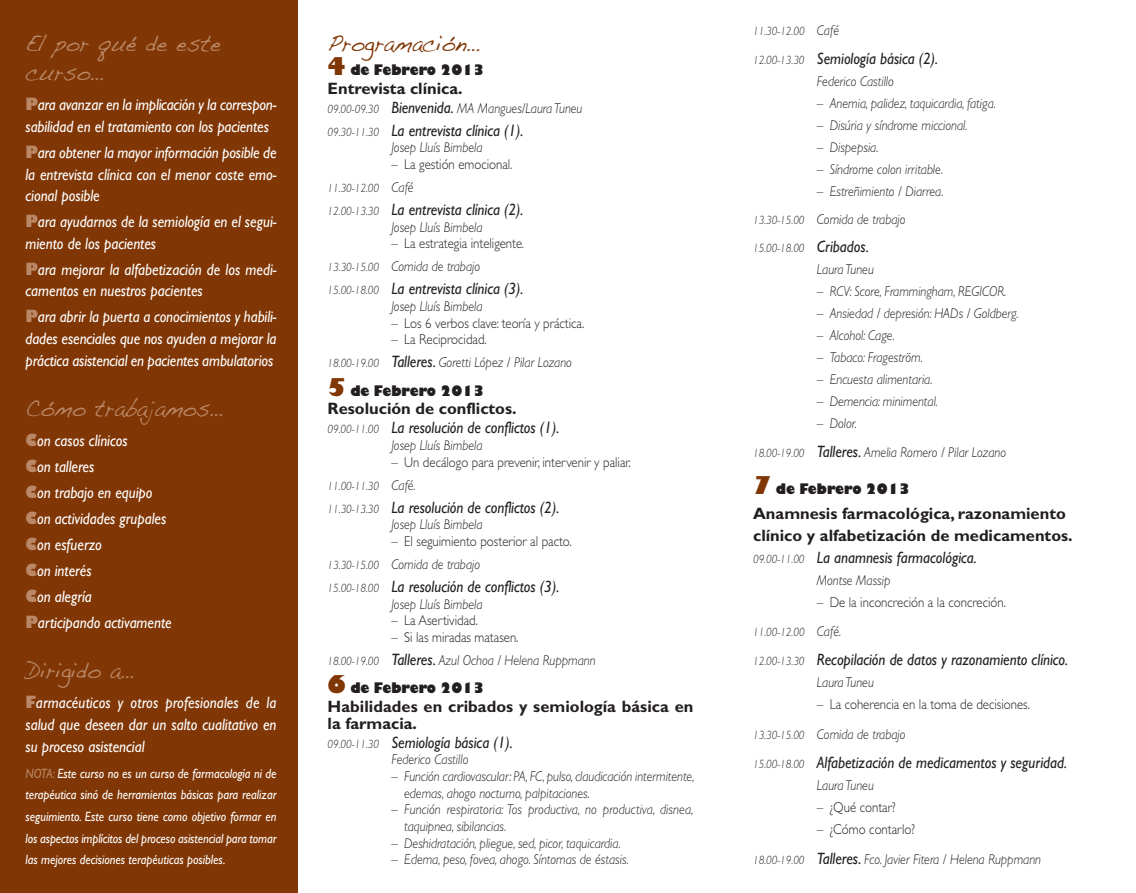
<style>
.page{position:relative;width:1136px;height:893px;background:#fff}
.page>*{position:absolute;margin:0;border:0;box-sizing:border-box;transform-origin:0 0}
.t1{font:24px/29.1px "Handwriting Dakota";color:#ba8866;scale:.9 1}
.t2{font:24px "Handwriting Dakota";color:#803605;scale:.9 1}
.t3{font:italic 16.5px/21.6px "Gill Sans";color:#fff;scale:.9 1}
.t4{font:italic 16.5px/18.8px "Gill Sans";color:#231f20;scale:.9 1}
.t5{font:700 16.5px/22px "Gill Sans";color:#231f20}
.t6{font:italic 300 14.25px/23.1px "Gill Sans";color:#231f20;scale:.9 1}
.t7{font:300 14.25px/23.1px "Gill Sans";color:#231f20;scale:.9 1}
.t8{font:800 14.25px "Gill Sans";color:#231f20;scale:.9 1}
.t9{font:italic 13.5px/21.6px "Gill Sans";color:#fff;text-align:justify;scale:.9 1}
.t10{font:italic 300 12px "Gill Sans";color:#231f20;scale:.9 1}
.s1{font-weight:800;font-style:normal;color:#ba8866}
.s2{color:#803605}
.s3{color:#ba8866}
.s4{font-size:24px;color:#803605}
.s5{font-size:12px}
.s6{font-weight:400;font-size:16.5px}
.s7{font-weight:300;font-size:12px}
.s8{font-style:italic}
.s9{font-size:14.25px}
.s10{font-style:italic;font-size:12px}
.s11{font-style:normal}
.s12{font-weight:700;font-style:normal}
.s13{font-weight:300;font-style:italic;font-size:12px}
.s14{font-weight:400;font-style:italic}
</style>
<div class="page">
<div style="left:0;top:0;width:298px;height:893px;background:#803605"></div>
<h1 class="t1" style="left:26px;top:28px;width:219px">El por qué de este curso…</h1>
<p class="t3" style="left:26px;top:96px;width:280px"><span class="s1">P</span>ara avanzar en la implicación y la correspon&shy;sabilidad en el tratamiento con los pacientes<span class="s2">.</span></p>
<p class="t3" style="left:26px;top:143px;width:280px;text-align:justify"><span class="s1">P</span>ara obtener la mayor información posible de la entrevista clínica con el menor coste emo&shy;cional posible<span class="s2">.</span></p>
<p class="t3" style="left:26px;top:212px;width:280px"><span class="s1">P</span>ara ayudarnos de la semiología en el segui&shy;miento de los pacientes<span class="s2">.</span></p>
<p class="t3" style="left:26px;top:260px;width:280px"><span class="s1">P</span>ara mejorar la alfabetización de los medi&shy;camentos en nuestros pacientes<span class="s2">.</span></p>
<p class="t3" style="left:26px;top:308px;width:280px;text-align:justify"><span class="s1">P</span>ara abrir la puerta a conocimientos y habili&shy;dades esenciales que nos ayuden a mejorar la práctica asistencial en pacientes ambulatorios<span class="s2">.</span></p>
<h1 class="t1" style="left:26px;top:393px;width:221px">Cómo trabajamos…</h1>
<p class="t3" style="left:26px;top:429px;width:168px;line-height:26px"><span class="s1">C</span>on casos clínicos<span class="s2">.<br></span><span class="s1">C</span>on talleres<span class="s2">.<br></span><span class="s1">C</span>on trabajo en equipo<span class="s2">.<br></span><span class="s1">C</span>on actividades grupales<span class="s2">.<br></span><span class="s1">C</span>on esfuerzo<span class="s2">.<br></span><span class="s1">C</span>on interés<span class="s2">.<br></span><span class="s1">C</span>on alegría<span class="s2">.<br></span><span class="s1">P</span>articipando activamente<span class="s2">.</span></p>
<h1 class="t1" style="left:26px;top:655px;width:122px">Dirigido a…</h1>
<p class="t3" style="left:26px;top:694px;width:280px;text-align:justify"><span class="s1">F</span>armacéuticos y otros profesionales de la salud que deseen dar un salto cualitativo en su proceso asistencial<span class="s2">.</span></p>
<p class="t9" style="left:26px;top:764px;width:280px"><span class="s3">NOTA:</span> Este curso no es un curso de farmacología ni de terapéutica sinó de herramientas básicas para realizar seguimiento. Este curso tiene como objetivo formar en los aspectos implícitos del proceso asistencial para tomar las mejores decisiones terapéuticas posibles.</p>
<h1 class="t2" style="left:327px;top:29px;width:171px">Programación…</h1>
<p class="t8" style="left:327px;top:62px;width:175px"><span class="s4">4</span> de Febrero 2013</p>
<p class="t5" style="left:327px;top:79px;width:137px">Entrevista clínica.</p>
<p class="t6" style="left:327px;top:97px;width:285px"><span class="s5">09.00-09.30</span> <span class="s6">Bienvenida.</span> MA Mangues/Laura Tuneu</p>
<p class="t4" style="left:327px;top:122px;width:219px"><span class="s7">09.30-11.30</span> La entrevista clínica (1).</p>
<p class="t6" style="left:391px;top:137px;width:103px">Josep Lluís Bimbela</p>
<p class="t7" style="left:391px;top:154px;width:136px">– La gestión emocional<span class="s8">.</span></p>
<p class="t10" style="left:327px;top:183px;width:97px">11.30-12.00 <span class="s9">Café</span></p>
<p class="t4" style="left:327px;top:202px;width:219px"><span class="s7">12.00-13.30</span> La entrevista clínica (2).</p>
<p class="t6" style="left:391px;top:217px;width:103px">Josep Lluís Bimbela</p>
<p class="t7" style="left:327px;top:233px;width:220px;text-indent:64px">– La estrategia inteligente<span class="s8">.<br></span><span class="s10">13.30-15.00</span> <span class="s8">Comida de trabajo</span></p>
<p class="t4" style="left:327px;top:281px;width:219px"><span class="s7">15.00-18.00</span> La entrevista clínica (3).</p>
<p class="t6" style="left:391px;top:296px;width:103px">Josep Lluís Bimbela</p>
<p class="t7" style="left:391px;top:313px;width:216px">– Los 6 verbos clave: teoría y práctica.</p>
<p class="t6" style="left:327px;top:329px;width:273px;text-indent:64px"><span class="s11">– La Reciprocidad.<br></span><span class="s5">18.00-19.00</span> <span class="s6">Talleres.</span> Goretti López / Pilar Lozano</p>
<p class="t8" style="left:327px;top:382px;width:175px"><span class="s4">5</span> de Febrero 2013</p>
<p class="t4" style="left:327px;top:401px;width:259px"><span class="s12">Resolución de conflictos.<br></span><span class="s7">09.00-11.00</span> La resolución de conflictos (1).</p>
<p class="t6" style="left:391px;top:435px;width:103px">Josep Lluís Bimbela</p>
<p class="t7" style="left:391px;top:451px;width:267px">– Un decálogo para prevenir, intervenir y paliar.</p>
<p class="t10" style="left:327px;top:481px;width:99px">11.00-11.30 <span class="s9">Café.</span></p>
<p class="t4" style="left:327px;top:499px;width:259px"><span class="s7">11.30-13.30</span> La resolución de conflictos (2).</p>
<p class="t6" style="left:391px;top:514px;width:103px">Josep Lluís Bimbela</p>
<p class="t7" style="left:327px;top:531px;width:273px;text-indent:64px">– El seguimiento posterior al pacto.<br><span class="s10">13.30-15.00</span> <span class="s8">Comida de trabajo</span></p>
<p class="t4" style="left:327px;top:579px;width:259px"><span class="s7">15.00-18.00</span> La resolución de conflictos (3).</p>
<p class="t6" style="left:391px;top:594px;width:103px">Josep Lluís Bimbela</p>
<p class="t7" style="left:391px;top:610px;width:98px">– La Asertividad.</p>
<p class="t6" style="left:327px;top:627px;width:299px;text-indent:64px"><span class="s11">– Si las miradas matasen.<br></span><span class="s5">18.00-19.00</span> <span class="s6">Talleres.</span> Azul Ochoa / Helena Ruppmann</p>
<p class="t8" style="left:327px;top:680px;width:175px"><span class="s4">6</span> de Febrero 2013</p>
<p class="t5" style="left:327px;top:700px;width:367px;line-height:16.6px">Habilidades en cribados y semiología básica en la farmacia.</p>
<p class="t4" style="left:327px;top:734px;width:207px"><span class="s7">09.00-11.30</span> Semiología básica (1).</p>
<p class="t6" style="left:391px;top:749px;width:87px">Federico Castillo</p>
<p class="t6" style="left:404px;top:769px;width:324px;line-height:16.6px;text-indent:-13px"><span class="s11">–</span> Función cardiovascular: PA, FC, pulso, claudicación intermitente, edemas, ahogo nocturno, palpitaciones.</p>
<p class="t6" style="left:404px;top:802px;width:323px;line-height:16.6px;text-indent:-13px"><span class="s11">–</span> Función respiratoria: Tos productiva, no productiva, disnea, taquipnea, sibilancias.</p>
<p class="t6" style="left:391px;top:832px;width:256px"><span class="s11">–</span> Deshidratación, pliegue, sed, picor, taquicardia.</p>
<p class="t6" style="left:391px;top:849px;width:265px"><span class="s11">–</span> Edema, peso, fovea, ahogo. Síntomas de éstasis.</p>
<p class="t10" style="left:753px;top:27px;width:97px">11.30-12.00 <span class="s9">Café</span></p>
<p class="t4" style="left:753px;top:50px;width:207px"><span class="s7">12.00-13.30</span> Semiología básica (2).</p>
<p class="t6" style="left:816px;top:71px;width:87px">Federico Castillo</p>
<p class="t6" style="left:816px;top:93px;width:200px"><span class="s11">–</span> Anemia, palidez, taquicardia, fatiga.</p>
<p class="t6" style="left:816px;top:115px;width:169px"><span class="s11">–</span> Disúria y síndrome miccional.</p>
<p class="t6" style="left:816px;top:136px;width:70px"><span class="s11">–</span> Dispepsia.</p>
<p class="t6" style="left:816px;top:158px;width:142px"><span class="s11">–</span> Síndrome colon irritable.</p>
<p class="t6" style="left:753px;top:178px;width:213px;line-height:28.3px;text-indent:64px"><span class="s11">–</span> Estreñimiento / Diarrea.<br><span class="s5">13.30-15.00</span> Comida de trabajo</p>
<p class="t10" style="left:753px;top:244px;width:130px">15.00-18.00 <span class="s6">Cribados.</span></p>
<p class="t6" style="left:816px;top:259px;width:65px">Laura Tuneu</p>
<p class="t6" style="left:816px;top:281px;width:212px"><span class="s11">–</span> RCV: Score, Frammingham, REGICOR.</p>
<p class="t6" style="left:816px;top:303px;width:226px"><span class="s11">–</span> Ansiedad / depresión: HADs / Goldberg.</p>
<p class="t6" style="left:816px;top:325px;width:88px"><span class="s11">–</span> Alcohol: Cage.</p>
<p class="t6" style="left:816px;top:347px;width:119px"><span class="s11">–</span> Tabaco: Frageström.</p>
<p class="t6" style="left:816px;top:369px;width:130px"><span class="s11">–</span> Encuesta alimentaria.</p>
<p class="t6" style="left:816px;top:391px;width:136px"><span class="s11">–</span> Demencia: minimental.</p>
<p class="t6" style="left:753px;top:411px;width:283px;line-height:28.3px;text-indent:64px"><span class="s11">–</span> Dolor.<br><span class="s5">18.00-19.00</span> <span class="s6">Talleres.</span> Amelia Romero / Pilar Lozano</p>
<p class="t8" style="left:753px;top:481px;width:175px"><span class="s4">7</span> de Febrero 2013</p>
<p class="t5" style="left:753px;top:503px;width:321px">Anamnesis farmacológica, razonamiento clínico y alfabetización de medicamentos.<br><span class="s13">09.00-11.00</span> <span class="s14">La anamnesis farmacológica.</span></p>
<p class="t6" style="left:816px;top:569px;width:83px">Montse Massip</p>
<p class="t7" style="left:816px;top:591px;width:212px">– De la inconcreción a la concreción.</p>
<p class="t10" style="left:753px;top:627px;width:99px">11.00-12.00 <span class="s9">Café.</span></p>
<p class="t4" style="left:753px;top:652px;width:351px"><span class="s7">12.00-13.30</span> Recopilación de datos y razonamiento clínico.</p>
<p class="t6" style="left:816px;top:672px;width:65px">Laura Tuneu</p>
<p class="t7" style="left:753px;top:691px;width:309px;line-height:29.4px;text-indent:64px">– La coherencia en la toma de decisiones.<br><span class="s10">13.30-15.00</span> <span class="s8">Comida de trabajo</span></p>
<p class="t4" style="left:753px;top:755px;width:350px"><span class="s7">15.00-18.00</span> Alfabetización de medicamentos y seguridad.</p>
<p class="t6" style="left:816px;top:775px;width:65px">Laura Tuneu</p>
<p class="t7" style="left:816px;top:797px;width:89px">– ¿Qué contar?</p>
<p class="t6" style="left:753px;top:816px;width:321px;line-height:29.4px;text-indent:64px"><span class="s11">– ¿Cómo contarlo?<br></span><span class="s5">18.00-19.00</span> <span class="s6">Talleres.</span> Fco. Javier Fitera / Helena Ruppmann</p>
</div>
